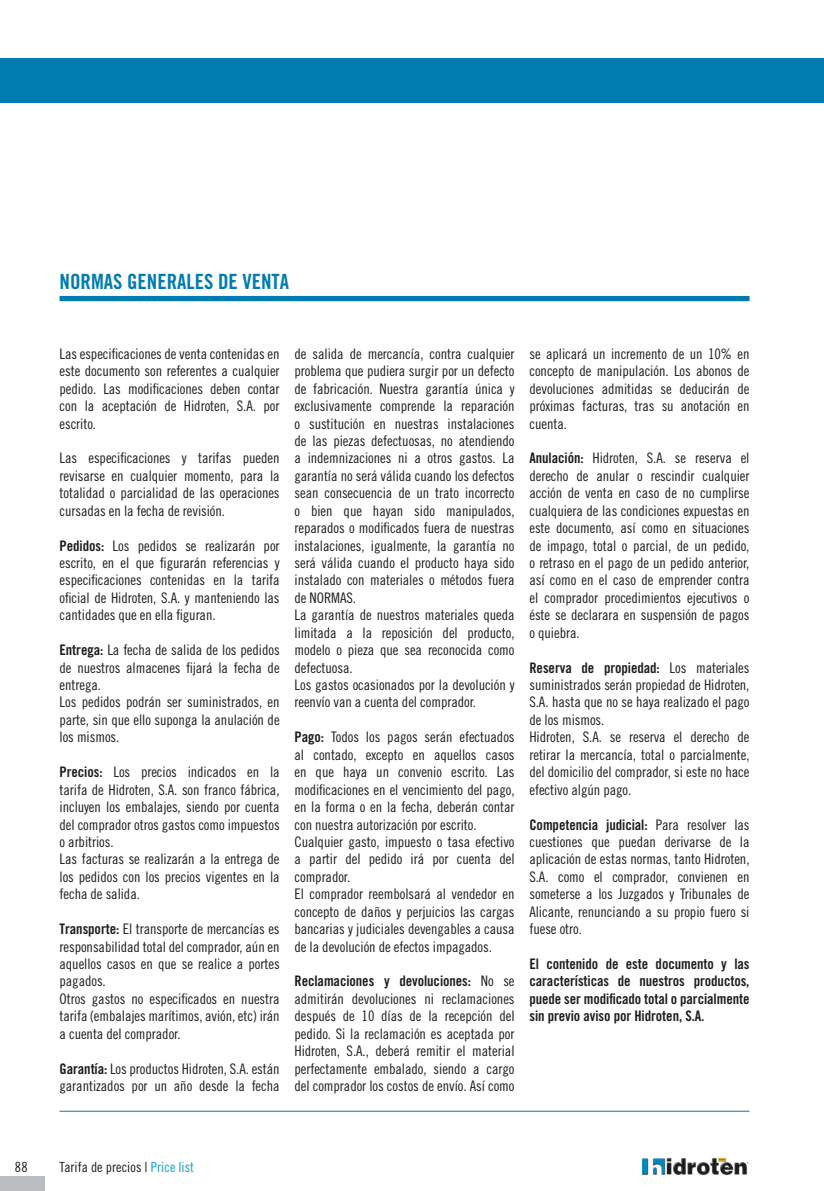
<style>
.page{position:relative;width:824px;height:1191px;background:#fff}
.page>*{position:absolute;margin:0;border:0;box-sizing:border-box;transform-origin:0 0}
.t1{font:21px "Trade Gothic Bold Cond Twenty";color:#007cb0}
.t2{font:14.53px/17.5px "Trade Gothic Cond Eighteen";letter-spacing:-.005em;color:#1d1d1b;text-align:justify}
.t3{font:14.53px/17.5px "Trade Gothic Bold Cond Twenty";letter-spacing:-.005em;color:#1d1d1b;text-align:justify}
.t4{font:14px "Trade Gothic Cond Eighteen";letter-spacing:.005em;color:#1d1d1b}
.s1{font-family:"Trade Gothic Bold Cond Twenty"}
.s2{font-family:"Trade Gothic Cond Eighteen"}
.s3{color:#109fc9}
</style>
<div class="page">
<hr style="left:60px;top:1110px;width:689px;height:1px;background:#007cb0">
<img style="left:642px;top:1157px;width:107px;height:18px">
<div style="left:0;top:1176px;width:45px;height:15px;background:#b9bdc0"></div>
<div style="left:60px;top:296px;width:689px;height:5px;background:#007cb0"></div>
<div style="left:0;top:58px;width:823px;height:45px;background:#007cb0"></div>
<p class="t4" style="left:15px;top:1158px;width:14px">88</p>
<h1 class="t1" style="left:60px;top:269px;width:231px">NORMAS GENERALES DE VENTA</h1>
<p class="t2" style="left:60px;top:345px;width:221px">Las especificaciones de venta contenidas en este documento son referentes a cualquier pedido. Las modificaciones deben contar con la aceptación de Hidroten, S.A. por escrito.</p>
<p class="t2" style="left:60px;top:449px;width:221px">Las especificaciones y tarifas pueden revisarse en cualquier momento, para la totalidad o parcialidad de las operaciones cursadas en la fecha de revisión.</p>
<p class="t2" style="left:60px;top:536px;width:221px"><span class="s1">Pedidos:</span> Los pedidos se realizarán por escrito, en el que figurarán referencias y especificaciones contenidas en la tarifa oficial de Hidroten, S.A. y manteniendo las cantidades que en ella figuran.</p>
<p class="t2" style="left:60px;top:641px;width:221px;text-align:left"><span class="s1">Entrega:</span> La fecha de salida de los pedidos de nuestros almacenes fijará la fecha de entrega.<br>Los pedidos podrán ser suministrados, en parte, sin que ello suponga la anulación de los mismos.</p>
<p class="t2" style="left:60px;top:763px;width:221px;text-align:left"><span class="s1">Precios:</span> Los precios indicados en la tarifa de Hidroten, S.A. son franco fábrica, incluyen los embalajes, siendo por cuenta del comprador otros gastos como impuestos o arbitrios.<br>Las facturas se realizarán a la entrega de los pedidos con los precios vigentes en la fecha de salida.</p>
<p class="t2" style="left:60px;top:920px;width:221px;text-align:left"><span class="s1">Transporte:</span> El transporte de mercancías es responsabilidad total del comprador, aún en aquellos casos en que se realice a portes pagados.<br>Otros gastos no especificados en nuestra tarifa (embalajes marítimos, avión, etc) irán a cuenta del comprador.</p>
<p class="t2" style="left:60px;top:1059px;width:221px"><span class="s1">Garantía:</span> Los productos Hidroten, S.A. están garantizados por un año desde la fecha</p>
<p class="t2" style="left:294px;top:345px;width:221px;text-align:left">de salida de mercancía, contra cualquier problema que pudiera surgir por un defecto de fabricación. Nuestra garantía única y exclusivamente comprende la reparación o sustitución en nuestras instalaciones de las piezas defectuosas, no atendiendo a indemnizaciones ni a otros gastos. La garantía no será válida cuando los defectos sean consecuencia de un trato incorrecto o bien que hayan sido manipulados, reparados o modificados fuera de nuestras instalaciones, igualmente, la garantía no será válida cuando el producto haya sido instalado con materiales o métodos fuera de NORMAS.<br>La garantía de nuestros materiales queda limitada a la reposición del producto, modelo o pieza que sea reconocida como defectuosa.<br>Los gastos ocasionados por la devolución y reenvío van a cuenta del comprador.</p>
<p class="t2" style="left:294px;top:728px;width:221px;text-align:left"><span class="s1">Pago:</span> Todos los pagos serán efectuados al contado, excepto en aquellos casos en que haya un convenio escrito. Las modificaciones en el vencimiento del pago, en la forma o en la fecha, deberán contar con nuestra autorización por escrito.<br>Cualquier gasto, impuesto o tasa efectivo a partir del pedido irá por cuenta del comprador.<br>El comprador reembolsará al vendedor en concepto de daños y perjuicios las cargas bancarias y judiciales devengables a causa de la devolución de efectos impagados.</p>
<p class="t3" style="left:294px;top:972px;width:221px">Reclamaciones y devoluciones: <span class="s2">No se</span></p>
<p class="t2" style="left:294px;top:989px;width:221px">admitirán devoluciones ni reclamaciones después de 10 días de la recepción del pedido. Si la reclamación es aceptada por Hidroten, S.A., deberá remitir el material perfectamente embalado, siendo a cargo del comprador los costos de envío. Así como</p>
<p class="t2" style="left:529px;top:345px;width:221px">se aplicará un incremento de un 10% en concepto de manipulación. Los abonos de devoluciones admitidas se deducirán de próximas facturas, tras su anotación en cuenta.</p>
<p class="t2" style="left:529px;top:449px;width:221px"><span class="s1">Anulación:</span> Hidroten, S.A. se reserva el derecho de anular o rescindir cualquier acción de venta en caso de no cumplirse cualquiera de las condiciones expuestas en este documento, así como en situaciones de impago, total o parcial, de un pedido, o retraso en el pago de un pedido anterior, así como en el caso de emprender contra el comprador procedimientos ejecutivos o éste se declarara en suspensión de pagos o quiebra.</p>
<p class="t3" style="left:529px;top:658px;width:221px">Reserva de propiedad: <span class="s2">Los materiales</span></p>
<p class="t2" style="left:529px;top:676px;width:221px;text-align:left">suministrados serán propiedad de Hidroten, S.A. hasta que no se haya realizado el pago de los mismos.<br>Hidroten, S.A. se reserva el derecho de retirar la mercancía, total o parcialmente, del domicilio del comprador, si este no hace efectivo algún pago.</p>
<p class="t3" style="left:529px;top:815px;width:221px">Competencia judicial: <span class="s2">Para resolver las</span></p>
<p class="t2" style="left:529px;top:833px;width:221px">cuestiones que puedan derivarse de la aplicación de estas normas, tanto Hidroten, S.A. como el comprador, convienen en someterse a los Juzgados y Tribunales de Alicante, renunciando a su propio fuero si fuese otro.</p>
<p class="t3" style="left:529px;top:955px;width:221px">El contenido de este documento y las características de nuestros productos, puede ser modificado total o parcialmente sin previo aviso por Hidroten, S.A.</p>
<p class="t4" style="left:60px;top:1158px;width:136px">Tarifa de precios | <span class="s3">Price list</span></p>
</div>
